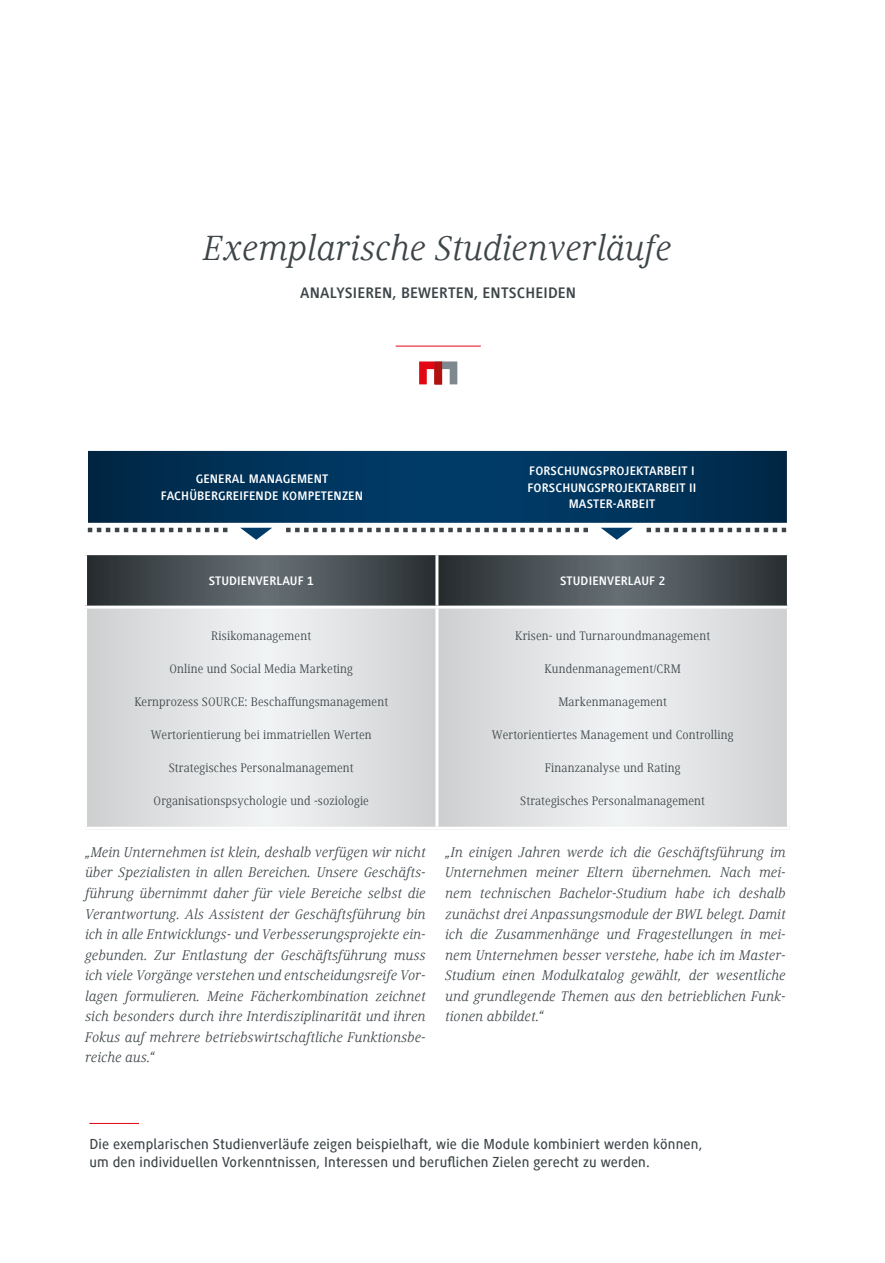
<style>
.page{position:relative;width:885px;height:1263px;background:#fff}
.page>*{position:absolute;margin:0;border:0;box-sizing:border-box;transform-origin:0 0}
.t1{font:italic 36px "Generis Serif Com";letter-spacing:.01em;color:#3d4548}
.t2{font:700 15.75px "Generis Simple Com";letter-spacing:.01em;color:#3d4548}
.t3{font:500 15px/18px "Generis Simple Com";letter-spacing:.01em;color:#3d4548}
.t4{font:italic 14.4px/20.5px "Generis Serif Com";letter-spacing:.01em;color:#3d4548;text-align:justify}
.t5{font:12.75px "Generis Serif Com";letter-spacing:.01em;color:#3d4548}
.t6{font:700 12.75px/16.5px "Generis Simple Com";letter-spacing:.01em;color:#fff;text-align:center}
</style>
<div class="page">
<hr style="left:395px;top:346px;width:85px;height:1px;background:#e30613">
<svg style="left:419px;top:361px;width:38px;height:23px"></svg>
<svg style="left:87px;top:609px;width:348px;height:218px;background:#dfe1e2"></svg>
<svg style="left:438px;top:609px;width:348px;height:218px;background:#e0e2e3"></svg>
<svg style="left:87px;top:555px;width:348px;height:51px;background:#495155"></svg>
<svg style="left:438px;top:555px;width:348px;height:51px;background:#4a5256"></svg>
<svg style="left:88px;top:451px;width:698px;height:72px;background:#003359"></svg>
<svg style="left:240px;top:527px;width:32px;height:1px"></svg>
<svg style="left:601px;top:527px;width:32px;height:1px"></svg>
<svg style="left:88px;top:528px;width:698px;height:12px"></svg>
<hr style="left:89px;top:1123px;width:50px;height:1px;background:#e30613">
<h1 class="t1" style="left:204px;top:228px;width:469px">Exemplarische Studienverläufe</h1>
<p class="t2" style="left:300px;top:284px;width:277px">ANALYSIEREN, BEWERTEN, ENTSCHEIDEN</p>
<p class="t6" style="left:161px;top:471px;width:204px">GENERAL MANAGEMENT<br>FACHÜBERGREIFENDE KOMPETENZEN</p>
<p class="t6" style="left:527px;top:463px;width:170px">FORSCHUNGSPROJEKTARBEIT I<br>FORSCHUNGSPROJEKTARBEIT II<br>MASTER-ARBEIT</p>
<p class="t6" style="left:209px;top:573px;width:107px">STUDIENVERLAUF 1</p>
<p class="t6" style="left:560px;top:573px;width:107px">STUDIENVERLAUF 2</p>
<p class="t5" style="left:211px;top:628px;width:101px">Risikomanagement</p>
<p class="t5" style="left:169px;top:661px;width:185px">Online und Social Media Marketing</p>
<p class="t5" style="left:134px;top:694px;width:255px">Kernprozess SOURCE: Beschaffungsmanagement</p>
<p class="t5" style="left:151px;top:727px;width:222px">Wertorientierung bei immatriellen Werten</p>
<p class="t5" style="left:169px;top:760px;width:186px">Strategisches Personalmanagement</p>
<p class="t5" style="left:154px;top:793px;width:217px">Organisationspsychologie und -soziologie</p>
<p class="t5" style="left:515px;top:628px;width:196px">Krisen- und Turnaroundmanagement</p>
<p class="t5" style="left:544px;top:661px;width:138px">Kundenmanagement/CRM</p>
<p class="t5" style="left:558px;top:694px;width:110px">Markenmanagement</p>
<p class="t5" style="left:491px;top:727px;width:243px">Wertorientiertes Management und Controlling</p>
<p class="t5" style="left:544px;top:760px;width:137px">Finanzanalyse und Rating</p>
<p class="t5" style="left:520px;top:793px;width:186px">Strategisches Personalmanagement</p>
<p class="t4" style="left:85px;top:842px;width:342px">„Mein Unternehmen ist klein, deshalb verfügen wir nicht über Spezialisten in allen Bereichen. Unsere Geschäfts&shy;führung übernimmt daher für viele Bereiche selbst die Verantwortung. Als Assistent der Geschäftsführung bin ich in alle Entwicklungs- und Verbesserungsprojekte ein&shy;gebunden. Zur Entlastung der Geschäftsführung muss ich viele Vorgänge verstehen und entscheidungsreife Vor&shy;lagen formulieren. Meine Fächerkombination zeichnet sich besonders durch ihre Interdisziplinarität und ihren Fokus auf mehrere betriebswirtschaftliche Funktionsbe&shy;reiche aus.“</p>
<p class="t4" style="left:445px;top:842px;width:342px">„In einigen Jahren werde ich die Geschäftsführung im Unternehmen meiner Eltern übernehmen. Nach mei&shy;nem technischen Bachelor-Studium habe ich deshalb zunächst drei Anpassungsmodule der BWL belegt. Damit ich die Zusammenhänge und Fragestellungen in mei&shy;nem Unternehmen besser verstehe, habe ich im Master-Studium einen Modulkatalog gewählt, der wesentliche und grundlegende Themen aus den betrieblichen Funk&shy;tionen abbildet.“</p>
<p class="t3" style="left:89px;top:1135px;width:614px">Die exemplarischen Studienverläufe zeigen beispielhaft, wie die Module kombiniert werden können, um den individuellen Vorkenntnissen, Interessen und beruflichen Zielen gerecht zu werden.</p>
</div>
